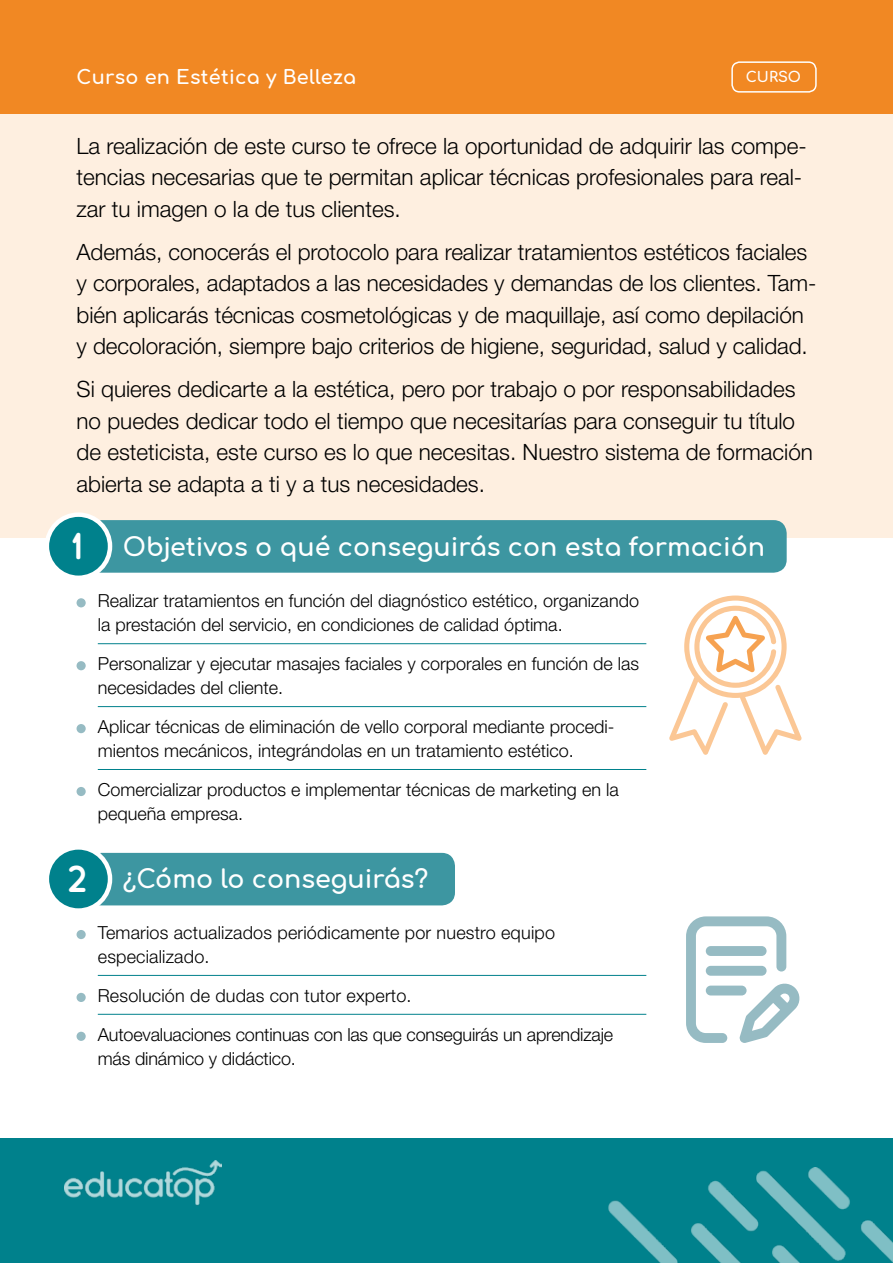
<style>
.page{position:relative;width:893px;height:1263px;background:#fff}
.page>*{position:absolute;margin:0;border:0;box-sizing:border-box;transform-origin:0 0}
.t1{font:700 25.35px "Comfortaa";color:#fff}
.t2{font:300 22.5px/31.5px "Helvetica Neue";color:#000}
.t3{font:700 19.2px "Comfortaa";letter-spacing:.015em;color:#fff}
.t4{font:300 18px/24px "Helvetica Neue";color:#000}
.t5{font:700 14.25px "Comfortaa";color:#fff}
.s1{font-family:"Rimouski Sb";font-weight:400;font-size:35.4px}
</style>
<div class="page">
<div style="left:0;top:43px;width:893px;height:495px;background:#feefe0"></div>
<div style="left:0;top:1138px;width:893px;height:125px;background:#00818c"></div>
<div style="left:0;top:0;width:893px;height:113px;background:#f18823"></div>
<img style="left:608px;top:1167px;width:285px;height:96px">
<img style="left:64px;top:1160px;width:158px;height:46px">
<div style="left:731px;top:61px;width:86px;height:32px;border:2px solid #fff;border-radius:7px"></div>
<hr style="left:98px;top:643px;width:548px;height:1px;background:#00818c">
<hr style="left:98px;top:706px;width:548px;height:1px;background:#00818c">
<hr style="left:98px;top:769px;width:548px;height:1px;background:#00818c">
<div style="left:77px;top:598px;width:9px;height:9px;background:#96bbc3;border-radius:50%"></div>
<div style="left:77px;top:661px;width:9px;height:9px;background:#96bbc3;border-radius:50%"></div>
<div style="left:77px;top:724px;width:9px;height:9px;background:#96bbc3;border-radius:50%"></div>
<div style="left:77px;top:787px;width:9px;height:9px;background:#96bbc3;border-radius:50%"></div>
<div style="left:88px;top:520px;width:699px;height:53px;background:#3d96a1;border-radius:13px"></div>
<div style="left:47px;top:515px;width:63px;height:63px;background:#00818c;border-radius:50%"></div>
<div style="left:45px;top:512px;width:67px;height:68px;border:4px solid #fff;border-radius:50%"></div>
<svg style="left:669px;top:595px;width:133px;height:160px"></svg>
<hr style="left:98px;top:975px;width:548px;height:1px;background:#00818c">
<hr style="left:98px;top:1014px;width:548px;height:1px;background:#00818c">
<div style="left:77px;top:930px;width:9px;height:9px;background:#96bbc3;border-radius:50%"></div>
<div style="left:77px;top:993px;width:9px;height:9px;background:#96bbc3;border-radius:50%"></div>
<div style="left:77px;top:1032px;width:9px;height:9px;background:#96bbc3;border-radius:50%"></div>
<div style="left:88px;top:853px;width:367px;height:52px;background:#3d96a1;border-radius:13px"></div>
<div style="left:47px;top:847px;width:63px;height:63px;background:#00818c;border-radius:50%"></div>
<div style="left:45px;top:845px;width:67px;height:68px;border:4px solid #fff;border-radius:50%"></div>
<svg style="left:686px;top:916px;width:114px;height:127px"></svg>
<div style="left:706px;top:946px;width:61px;height:10px;background:#96bbc3;border-radius:5px"></div>
<p class="t3" style="left:77px;top:59px;width:281px">Curso en Estética y Belleza</p>
<p class="t5" style="left:746px;top:64px;width:57px">CURSO</p>
<p class="t2" style="left:77px;top:130px;width:732px">La realización de este curso te ofrece la oportunidad de adquirir las compe&shy;tencias necesarias que te permitan aplicar técnicas profesionales para real&shy;zar tu imagen o la de tus clientes.</p>
<p class="t2" style="left:77px;top:236px;width:741px">Además, conocerás el protocolo para realizar tratamientos estéticos faciales y corporales, adaptados a las necesidades y demandas de los clientes. Tam&shy;bién aplicarás técnicas cosmetológicas y de maquillaje, así como depilación y decoloración, siempre bajo criterios de higiene, seguridad, salud y calidad.</p>
<p class="t2" style="left:77px;top:373px;width:738px">Si quieres dedicarte a la estética, pero por trabajo o por responsabilidades no puedes dedicar todo el tiempo que necesitarías para conseguir tu título de esteticista, este curso es lo que necesitas. Nuestro sistema de formación abierta se adapta a ti y a tus necesidades.</p>
<p class="t1" style="left:72px;top:523px;width:694px"><span class="s1">1</span> Objetivos o qué conseguirás con esta formación</p>
<p class="t4" style="left:98px;top:589px;width:543px">Realizar tratamientos en función del diagnóstico estético, organizando la prestación del servicio, en condiciones de calidad óptima.</p>
<p class="t4" style="left:98px;top:651px;width:543px">Personalizar y ejecutar masajes faciales y corporales en función de las necesidades del cliente.</p>
<p class="t4" style="left:98px;top:714px;width:518px">Aplicar técnicas de eliminación de vello corporal mediante procedi&shy;mientos mecánicos, integrándolas en un tratamiento estético.</p>
<p class="t4" style="left:98px;top:777px;width:522px">Comercializar productos e implementar técnicas de marketing en la pequeña empresa.</p>
<p class="t1" style="left:68px;top:856px;width:362px"><span class="s1">2</span> ¿Cómo lo conseguirás?</p>
<p class="t4" style="left:98px;top:920px;width:459px">Temarios actualizados periódicamente por nuestro equipo especializado.</p>
<p class="t4" style="left:98px;top:976px;width:517px;line-height:38.8px">Resolución de dudas con tutor experto.<br>Autoevaluaciones continuas con las que conseguirás un aprendizaje</p>
<p class="t4" style="left:98px;top:1046px;width:200px">más dinámico y didáctico.</p>
</div>
